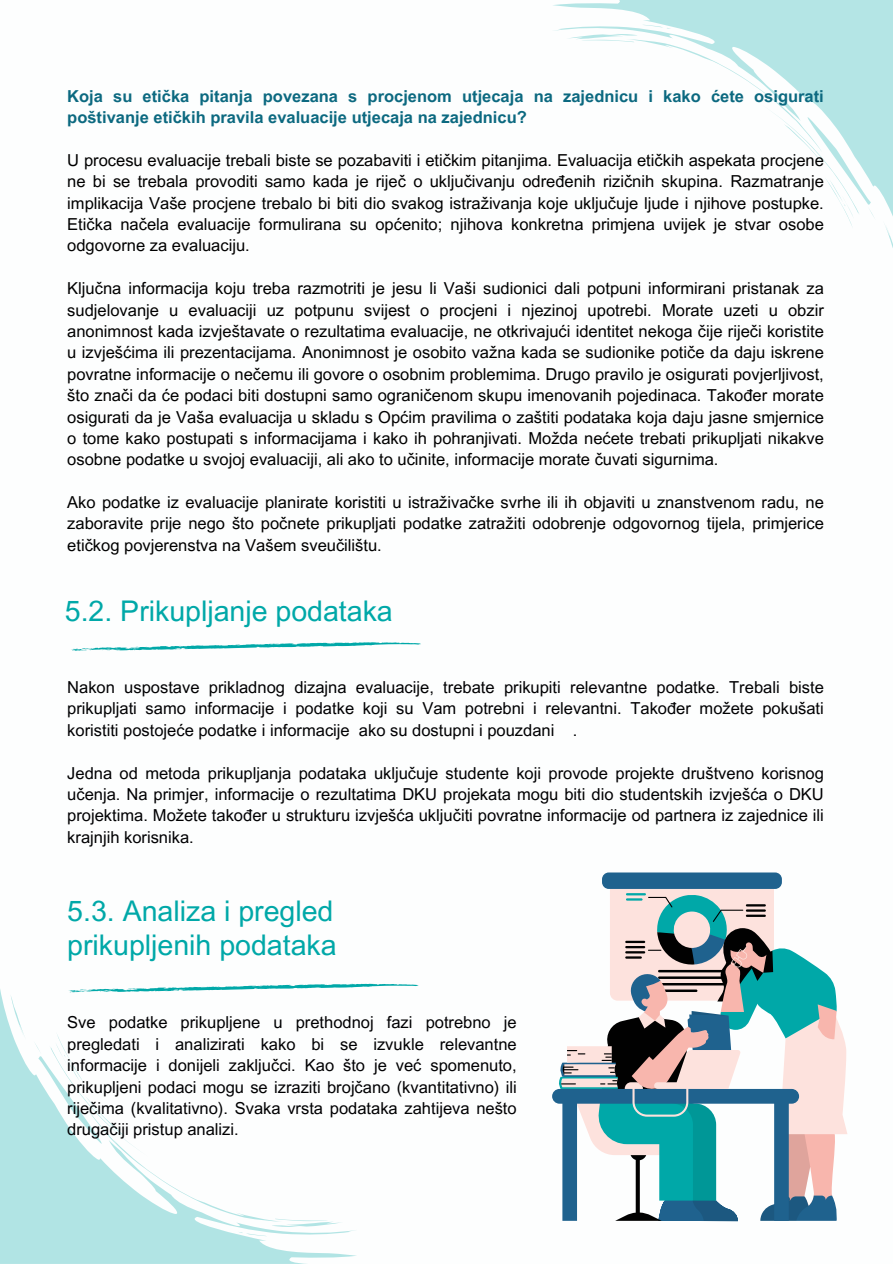
<style>
.page{position:relative;width:893px;height:1264px;background:#fff}
.page>*{position:absolute;margin:0;border:0;box-sizing:border-box;transform-origin:0 0}
.t1{font:28.5px "Arial MT Pro";color:#00a8a8}
.t2{font:16.5px/21.3px "Arial MT Pro";color:#000;text-align:justify}
.t3{font:16.5px/21.3px "Arial MT Pro";color:#000002;text-align:justify}
.t4{font:700 16.5px/21.3px "Arial MT Pro";color:#0c6980}
</style>
<div class="page">
<svg style="left:0;top:989px;width:357px;height:274px"></svg>
<svg style="left:33px;top:1031px;width:310px;height:205px"></svg>
<svg style="left:10px;top:994px;width:16px;height:48px"></svg>
<svg style="left:553px;top:0;width:339px;height:214px;fill:#b4e5e5"></svg>
<svg style="left:565px;top:25px;width:310px;height:202px"></svg>
<svg style="left:884px;top:224px;width:8px;height:21px"></svg>
<svg style="left:71px;top:642px;width:350px;height:9px"></svg>
<svg style="left:68px;top:983px;width:350px;height:9px"></svg>
<svg style="left:552px;top:872px;width:230px;height:232px"></svg>
<svg style="left:559px;top:894px;width:287px;height:327px"></svg>
<p class="t4" style="left:67px;top:87px;width:757px">Koja su etička pitanja povezana s procjenom utjecaja na zajednicu i kako ćete osigurati poštivanje etičkih pravila evaluacije utjecaja na zajednicu?</p>
<p class="t2" style="left:67px;top:151px;width:757px">U procesu evaluacije trebali biste se pozabaviti i etičkim pitanjima. Evaluacija etičkih aspekata procjene ne bi se trebala provoditi samo kada je riječ o uključivanju određenih rizičnih skupina. Razmatranje implikacija Vaše procjene trebalo bi biti dio svakog istraživanja koje uključuje ljude i njihove postupke.<br>Etička načela evaluacije formulirana su općenito; njihova konkretna primjena uvijek je stvar osobe odgovorne za evaluaciju.</p>
<p class="t2" style="left:67px;top:280px;width:757px">Ključna informacija koju treba razmotriti je jesu li Vaši sudionici dali potpuni informirani pristanak za sudjelovanje u evaluaciji uz potpunu svijest o procjeni i njezinoj upotrebi. Morate uzeti u obzir anonimnost kada izvještavate o rezultatima evaluacije, ne otkrivajući identitet nekoga čije riječi koristite u izvješćima ili prezentacijama. Anonimnost je osobito važna kada se sudionike potiče da daju iskrene povratne informacije o nečemu ili govore o osobnim problemima. Drugo pravilo je osigurati povjerljivost, što znači da će podaci biti dostupni samo ograničenom skupu imenovanih pojedinaca. Također morate osigurati da je Vaša evaluacija u skladu s Općim pravilima o zaštiti podataka koja daju jasne smjernice o tome kako postupati s informacijama i kako ih pohranjivati. Možda nećete trebati prikupljati nikakve osobne podatke u svojoj evaluaciji, ali ako to učinite, informacije morate čuvati sigurnima.</p>
<p class="t2" style="left:67px;top:493px;width:757px">Ako podatke iz evaluacije planirate koristiti u istraživačke svrhe ili ih objaviti u znanstvenom radu, ne zaboravite prije nego što počnete prikupljati podatke zatražiti odobrenje odgovornog tijela, primjerice etičkog povjerenstva na Vašem sveučilištu.</p>
<p class="t1" style="left:65px;top:600px;width:329px">5.2. Prikupljanje podataka</p>
<p class="t3" style="left:67px;top:678px;width:757px">Nakon uspostave prikladnog dizajna evaluacije, trebate prikupiti relevantne podatke. Trebali biste prikupljati samo informacije i podatke koji su Vam potrebni i relevantni. Također možete pokušati koristiti postojeće podatke i informacije ako su dostupni i pouzdani .</p>
<p class="t3" style="left:67px;top:764px;width:757px">Jedna od metoda prikupljanja podataka uključuje studente koji provode projekte društveno korisnog učenja. Na primjer, informacije o rezultatima DKU projekata mogu biti dio studentskih izvješća o DKU projektima. Možete također u strukturu izvješća uključiti povratne informacije od partnera iz zajednice ili krajnjih korisnika.</p>
<p class="t1" style="left:67px;top:900px;width:267px">5.3. Analiza i pregled</p>
<p class="t1" style="left:67px;top:934px;width:271px">prikupljenih podataka</p>
<p class="t3" style="left:67px;top:1013px;width:451px">Sve podatke prikupljene u prethodnoj fazi potrebno je pregledati i analizirati kako bi se izvukle relevantne informacije i donijeli zaključci. Kao što je već spomenuto, prikupljeni podaci mogu se izraziti brojčano (kvantitativno) ili riječima (kvalitativno). Svaka vrsta podataka zahtijeva nešto drugačiji pristup analizi.</p>
</div>
